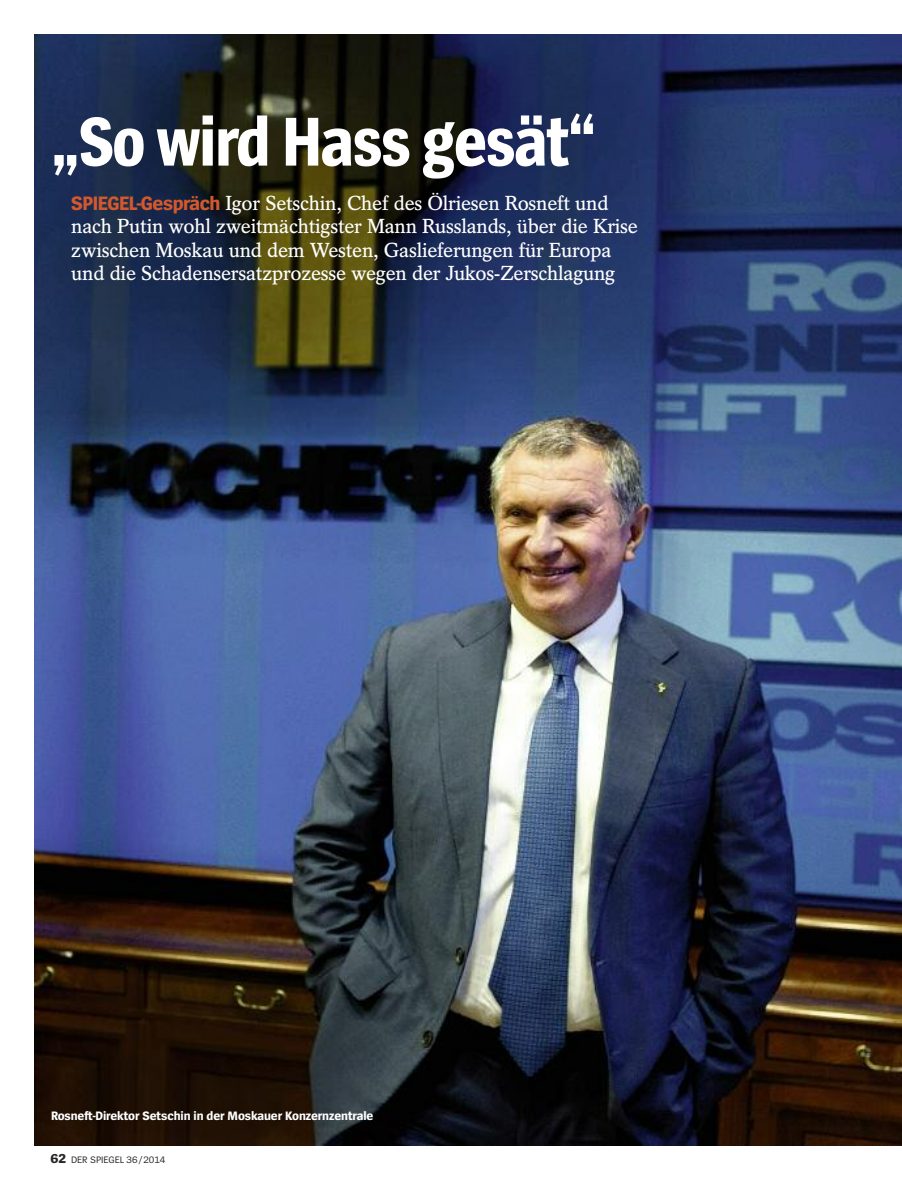
<style>
.page{position:relative;width:902px;height:1191px;background:#fff}
.page>*{position:absolute;margin:0;border:0;box-sizing:border-box;transform-origin:0 0}
.t1{font:700 72px "Spiegel Sans Cd";letter-spacing:-.025em;color:#fff}
.t2{font:600 20.25px/23.2px "Spiegel Serif";letter-spacing:-.015em;color:#fff}
.t3{font:700 12.75px "Spiegel Sans";letter-spacing:-.01em;color:#fff}
.t4{font:9.75px "Spiegel Sans";letter-spacing:-.005em;color:#272627}
.s1{font-family:"Spiegel Sans";font-weight:700;color:#d3592c}
.s2{font-weight:700;font-size:13.5px}
</style>
<div class="page">
<img style="left:34px;top:35px;width:867px;height:1110px">
<h1 class="t1" style="left:51px;top:115px;width:547px">„So wird Hass gesät“</h1>
<p class="t2" style="left:71px;top:194px;width:568px"><span class="s1">SPIEGEL-Gespräch</span> Igor Setschin, Chef des Ölriesen Rosneft und nach Putin wohl zweitmächtigster Mann Russlands, über die Krise zwischen Moskau und dem Westen, Gaslieferungen für Europa und die Schadensersatzprozesse wegen der Jukos-Zerschlagung</p>
<p class="t3" style="left:51px;top:1111px;width:324px">Rosneft-Direktor Setschin in der Moskauer Konzernzentrale</p>
<p class="t4" style="left:51px;top:1156px;width:116px"><span class="s2">62</span> DER SPIEGEL 36/2014</p>
</div>
